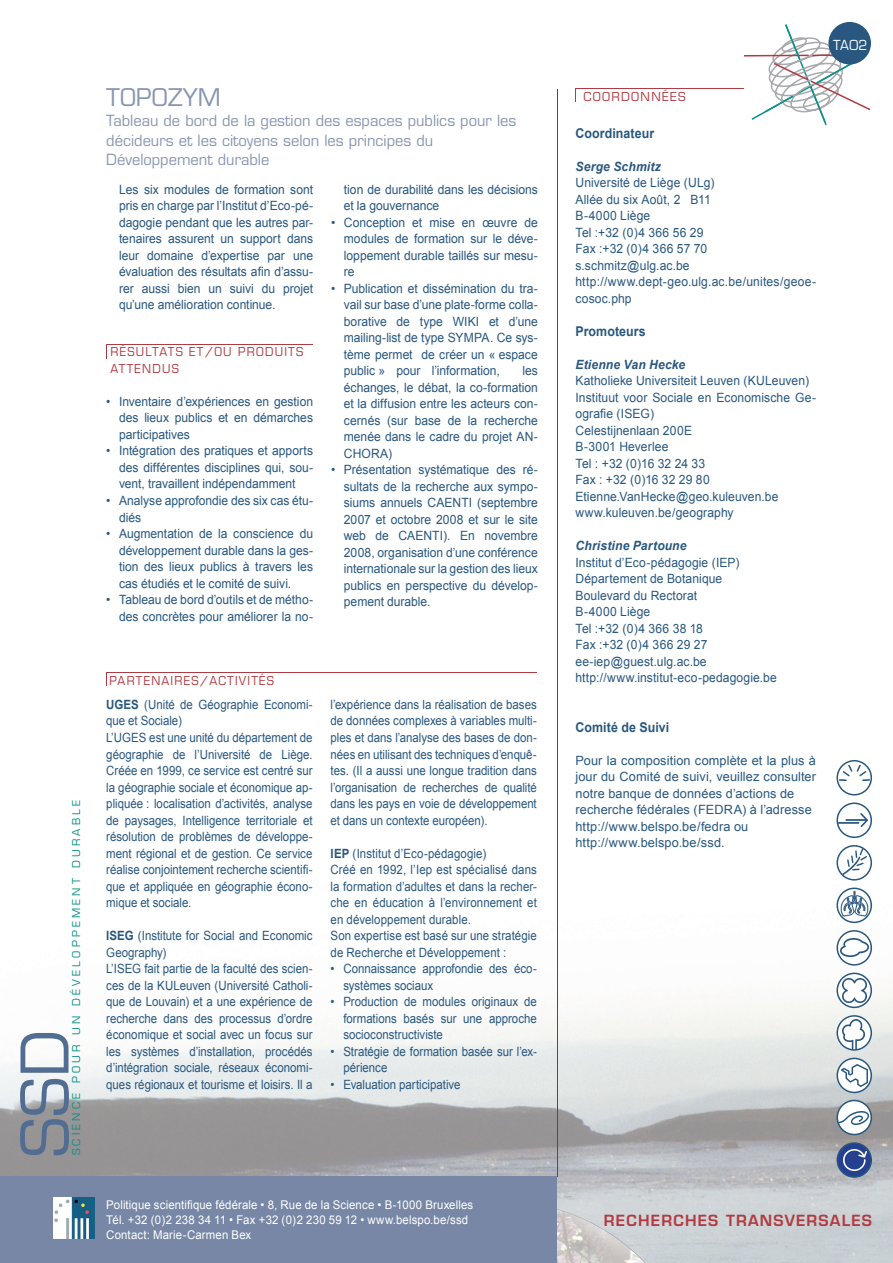
<style>
.page{position:relative;width:893px;height:1263px;background:#fff}
.page>*{position:absolute;margin:0;border:0;box-sizing:border-box;transform-origin:0 0}
.t1{font:64.05px "Eurostile LT Std";color:#516d91}
.t2{font:23.7px "Eurostile LT Std";color:#8996b1}
.t3{font:15px/19.5px "Eurostile LT Std";color:#8996b1}
.t4{font:600 15px "Eurostile LT Std";letter-spacing:.08em;color:#b13b42}
.t5{font:700 13.5px "Arial";letter-spacing:.005em;color:#28577f;scale:.92 1}
.t6{font:13.5px "Eurostile LT Std";color:#fff;scale:.95 1}
.t7{font:12.75px/16.5px "Arial";color:#28577f;text-align:justify;scale:.95 1}
.t8{font:12.75px/16.5px "Arial";color:#28577f;scale:.9 1}
.t9{font:12.75px/16.5px "Arial";color:#28577f}
.t10{font:italic 700 12.75px "Arial";letter-spacing:.015em;color:#28577f;scale:.95 1}
.t11{font:12px/15px "Arial";letter-spacing:.01em;color:#fff;scale:.95 1}
.t12{font:12px/16.5px "Eurostile LT Std";letter-spacing:.11em;color:#b13b42;scale:.95 1}
.t13{font:12px "Eurostile LT Std";letter-spacing:.11em;color:#b13b42}
.t14{font:10.5px "Eurostile LT Std";letter-spacing:.3em;color:#0a9188}
.s1{font-weight:700}
</style>
<div class="page">
<img style="left:0;top:795px;width:893px;height:468px">
<svg style="left:744px;top:22px;width:127px;height:103px"></svg>
<svg style="left:836px;top:1100px;width:36px;height:35px"></svg>
<svg style="left:836px;top:1142px;width:36px;height:36px"></svg>
<svg style="left:836px;top:760px;width:36px;height:35px"></svg>
<svg style="left:836px;top:802px;width:36px;height:36px"></svg>
<svg style="left:836px;top:845px;width:36px;height:35px"></svg>
<svg style="left:836px;top:887px;width:36px;height:36px"></svg>
<svg style="left:836px;top:930px;width:36px;height:35px"></svg>
<svg style="left:836px;top:972px;width:36px;height:36px"></svg>
<svg style="left:836px;top:1015px;width:36px;height:36px"></svg>
<svg style="left:836px;top:1058px;width:36px;height:35px"></svg>
<hr style="left:557px;top:89px;width:1px;height:1087px;background:#28577f">
<div style="left:1px;top:1176px;width:556px;height:87px;background:#7787a5"></div>
<img style="left:54px;top:1198px;width:40px;height:40px">
<hr style="left:106px;top:672px;width:431px;height:1px;background:#b13b42">
<hr style="left:576px;top:88px;width:167px;height:1px;background:#b13b42">
<svg style="left:106px;top:673px;width:1px;height:12px"></svg>
<hr style="left:107px;top:344px;width:206px;height:1px;background:#b13b42">
<svg style="left:106px;top:344px;width:1px;height:15px"></svg>
<p class="t14" style="left:70px;top:1155px;width:357px;rotate:-90deg">SCIENCE POUR UN DÉVELOPPEMENT DURABLE</p>
<h1 class="t1" style="left:7px;top:1157px;width:129px;rotate:-90deg">SSD</h1>
<h2 class="t2" style="left:106px;top:83px;width:116px">TOPOZYM</h2>
<p class="t3" style="left:106px;top:111px;width:412px">Tableau de bord de la gestion des espaces publics pour les décideurs et les citoyens selon les principes du<br>Développement durable</p>
<p class="t7" style="left:119px;top:181px;width:206px">Les six modules de formation sont pris en charge par l’Institut d’Eco-pé&shy;dagogie pendant que les autres par&shy;tenaires assurent un support dans leur domaine d’expertise par une évaluation des résultats afin d’assu&shy;rer aussi bien un suivi du projet qu’une amélioration continue.</p>
<p class="t12" style="left:111px;top:344px;width:204px">RÉSULTATS ET/OU PRODUITS<br>ATTENDUS</p>
<p class="t7" style="left:119px;top:393px;width:206px;text-indent:-13px">• Inventaire d’expériences en gestion des lieux publics et en démarches participatives</p>
<p class="t7" style="left:119px;top:443px;width:206px;text-indent:-13px">• Intégration des pratiques et apports des différentes disciplines qui, sou&shy;vent, travaillent indépendamment</p>
<p class="t7" style="left:119px;top:492px;width:206px;text-indent:-13px">• Analyse approfondie des six cas étu&shy;diés</p>
<p class="t7" style="left:119px;top:525px;width:206px;text-indent:-13px">• Augmentation de la conscience du développement durable dans la ges&shy;tion des lieux publics à travers les cas étudiés et le comité de suivi.</p>
<p class="t7" style="left:106px;top:591px;width:219px;text-align:right">• Tableau de bord d’outils et de métho&shy;des concrètes pour améliorer la no-</p>
<p class="t7" style="left:344px;top:181px;width:206px">tion de durabilité dans les décisions et la gouvernance</p>
<p class="t7" style="left:344px;top:214px;width:206px;text-indent:-13px">• Conception et mise en œuvre de modules de formation sur le déve&shy;loppement durable taillés sur mesu&shy;re</p>
<p class="t7" style="left:344px;top:280px;width:206px;text-indent:-13px">• Publication et dissémination du tra&shy;vail sur base d’une plate-forme colla&shy;borative de type WIKI et d’une mailing-list de type SYMPA. Ce sys&shy;tème permet de créer un « espace public » pour l’information,</p>
<p class="t7" style="left:344px;top:362px;width:206px;text-indent:179px">les échanges, le débat, la co-formation et la diffusion entre les acteurs con&shy;cernés (sur base de la recherche menée dans le cadre du projet AN-CHORA)</p>
<p class="t7" style="left:344px;top:461px;width:206px;text-indent:-13px">• Présentation systématique des ré&shy;sultats de la recherche aux sympo&shy;siums annuels CAENTI (septembre 2007 et octobre 2008 et sur le site web de CAENTI). En novembre 2008, organisation d’une conférence internationale sur la gestion des lieux publics en perspective du dévelop&shy;pement durable.</p>
<p class="t12" style="left:109px;top:672px;width:175px">PARTENAIRES/ACTIVITÉS</p>
<p class="t8" style="left:106px;top:696px;width:231px"><span class="s1">UGES</span> (Unité de Géographie Economi&shy;que et Sociale)<br>L’UGES est une unité du département de géographie de l’Université de Liège.<br>Créée en 1999, ce service est centré sur la géographie sociale et économique ap&shy;pliquée : localisation d’activités, analyse de paysages, Intelligence territoriale et résolution de problèmes de développe&shy;ment régional et de gestion. Ce service réalise conjointement recherche scientifi&shy;que et appliquée en géographie écono&shy;mique et sociale.</p>
<p class="t8" style="left:106px;top:927px;width:231px"><span class="s1">ISEG</span> (Institute for Social and Economic Geography)<br>L’ISEG fait partie de la faculté des scien&shy;ces de la KULeuven (Université Catholi&shy;que de Louvain) et a une expérience de recherche dans des processus d’ordre économique et social avec un focus sur les systèmes d’installation, procédés d’intégration sociale, réseaux économi&shy;ques régionaux et tourisme et loisirs. Il a</p>
<p class="t8" style="left:331px;top:696px;width:231px;text-align:justify">l’expérience dans la réalisation de bases de données complexes à variables multi&shy;ples et dans l’analyse des bases de don&shy;nées en utilisant des techniques d’enquê&shy;tes. (Il a aussi une longue tradition dans l’organisation de recherches de qualité dans les pays en voie de développement et dans un contexte européen).</p>
<p class="t8" style="left:331px;top:845px;width:231px"><span class="s1">IEP</span> (Institut d’Eco-pédagogie)<br>Créé en 1992, l’Iep est spécialisé dans la formation d’adultes et dans la recher&shy;che en éducation à l’environnement et en développement durable.<br>Son expertise est basé sur une stratégie de Recherche et Développement :</p>
<p class="t8" style="left:343px;top:960px;width:216px;text-indent:-13px">• Connaissance approfondie des éco&shy;systèmes sociaux</p>
<p class="t8" style="left:343px;top:993px;width:217px;text-align:justify;text-indent:-13px">• Production de modules originaux de formations basés sur une approche socioconstructiviste</p>
<p class="t8" style="left:343px;top:1043px;width:216px;text-indent:-13px">• Stratégie de formation basée sur l’ex&shy;périence</p>
<p class="t8" style="left:331px;top:1076px;width:146px">• Evaluation participative</p>
<p class="t11" style="left:106px;top:1197px;width:388px">Politique scientifique fédérale • 8, Rue de la Science • B-1000 Bruxelles<br>Tél. +32 (0)2 238 34 11 • Fax +32 (0)2 230 59 12 • www.belspo.be/ssd<br>Contact: Marie-Carmen Bex</p>
<p class="t13" style="left:583px;top:90px;width:104px">COORDONNÉES</p>
<p class="t5" style="left:575px;top:124px;width:87px">Coordinateur</p>
<p class="t10" style="left:575px;top:158px;width:91px">Serge Schmitz</p>
<p class="t7" style="left:575px;top:175px;width:255px;text-align:left">Université de Liège (ULg)<br>Allée du six Août, 2 B11<br>B-4000 Liège<br>Tel :+32 (0)4 366 56 29<br>Fax :+32 (0)4 366 57 70 s.schmitz@ulg.ac.be http://www.dept-geo.ulg.ac.be/unites/geoe&shy;cosoc.php</p>
<p class="t5" style="left:575px;top:322px;width:78px">Promoteurs</p>
<p class="t10" style="left:575px;top:356px;width:117px">Etienne Van Hecke</p>
<p class="t7" style="left:575px;top:373px;width:255px;text-align:left">Katholieke Universiteit Leuven (KULeuven)<br>Instituut voor Sociale en Economische Ge&shy;ografie (ISEG)<br>Celestijnenlaan 200E<br>B-3001 Heverlee<br>Tel : +32 (0)16 32 24 33<br>Fax : +32 (0)16 32 29 80<br>Etienne.VanHecke@geo.kuleuven.be www.kuleuven.be/geography</p>
<p class="t10" style="left:575px;top:537px;width:118px">Christine Partoune</p>
<p class="t7" style="left:575px;top:554px;width:213px;text-align:left">Institut d’Eco-pédagogie (IEP)<br>Département de Botanique<br>Boulevard du Rectorat<br>B-4000 Liège<br>Tel :+32 (0)4 366 38 18<br>Fax :+32 (0)4 366 29 27 ee-iep@guest.ulg.ac.be http://www.institut-eco-pedagogie.be</p>
<p class="t5" style="left:575px;top:718px;width:103px">Comité de Suivi</p>
<p class="t9" style="left:575px;top:752px;width:242px">Pour la composition complète et la plus à jour du Comité de suivi, veuillez consulter notre banque de données d’actions de recherche fédérales (FEDRA) à l’adresse http://www.belspo.be/fedra ou http://www.belspo.be/ssd.</p>
<p class="t6" style="left:833px;top:37px;width:38px">TA02</p>
<p class="t4" style="left:604px;top:1211px;width:270px">RECHERCHES TRANSVERSALES</p>
</div>
